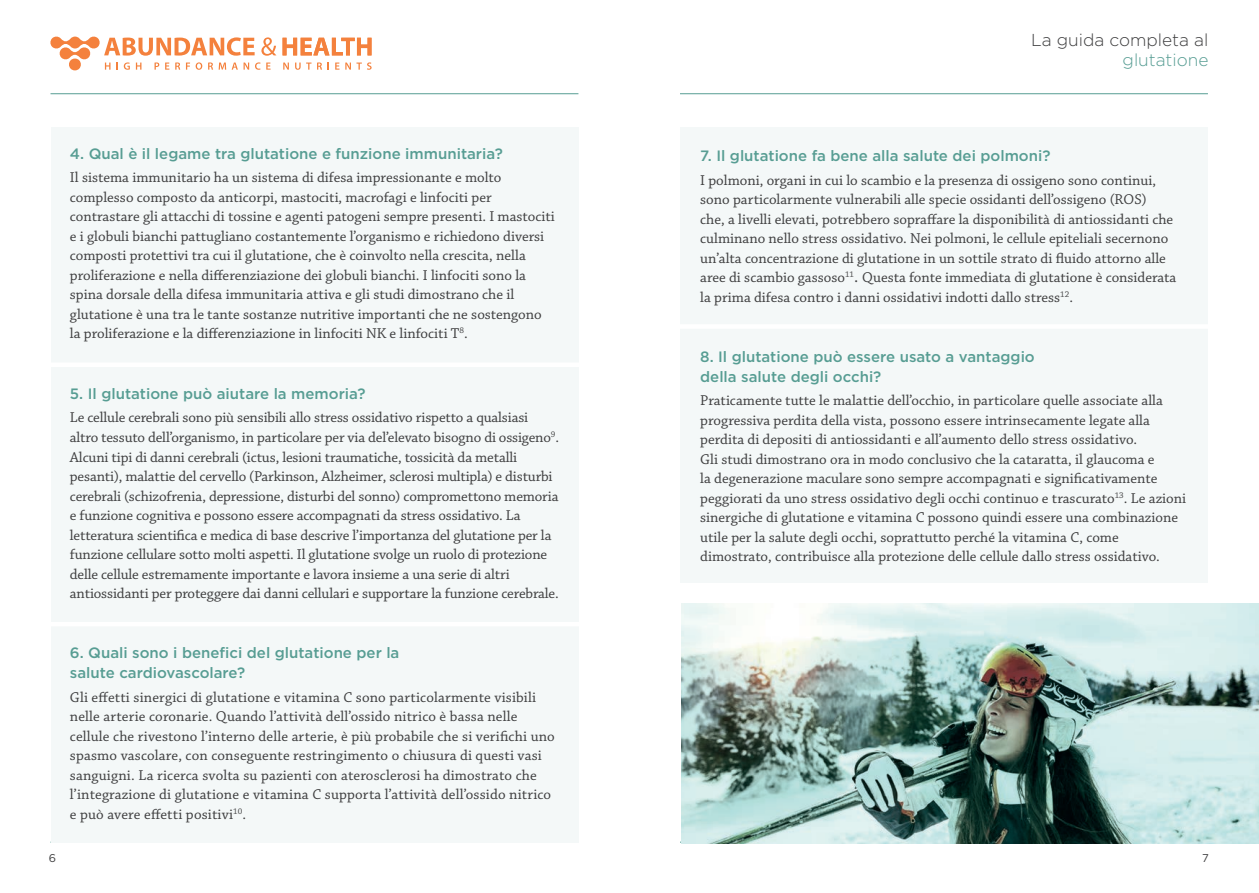
<style>
.page{position:relative;width:1259px;height:893px;background:#fff}
.page>*{position:absolute;margin:0;border:0;box-sizing:border-box;transform-origin:0 0}
.t1{font:300 17.25px "Gotham";color:#3e3e3f}
.t2{font:300 17.25px "Gotham";color:#579d93}
.t3{font:15px/19.5px "Chaparral Pro";color:#3e3e3f}
.t4{font:500 15px/19.5px "Gotham";color:#579d93}
.t5{font:11.25px "Gotham";color:#3e3e3f}
.s1{font-size:17.25px}
</style>
<div class="page">
<hr style="left:680px;top:842px;width:528px;height:1px;background:#579d93">
<hr style="left:680px;top:93px;width:528px;height:1px;background:#579d93">
<svg style="left:282px;top:38px;width:89px;height:17px"></svg>
<svg style="left:50px;top:37px;width:226px;height:33px"></svg>
<svg style="left:283px;top:63px;width:6px;height:7px"></svg>
<svg style="left:295px;top:63px;width:16px;height:7px"></svg>
<svg style="left:317px;top:62px;width:5px;height:8px"></svg>
<svg style="left:335px;top:63px;width:4px;height:7px"></svg>
<svg style="left:345px;top:62px;width:26px;height:8px"></svg>
<hr style="left:50px;top:842px;width:528px;height:1px;background:#579d93">
<hr style="left:50px;top:93px;width:528px;height:1px;background:#579d93">
<div style="left:51px;top:128px;width:527px;height:715px;background:#f4f8f8"></div>
<div style="left:680px;top:128px;width:527px;height:455px;background:#f4f8f8"></div>
<div style="left:34px;top:362px;width:588px;height:5px;background:#fff"></div>
<hr style="left:13px;top:622px;width:588px;height:4px;background:#fff">
<div style="left:671px;top:324px;width:588px;height:5px;background:#fff"></div>
<img style="left:681px;top:604px;width:578px;height:239px">
<p class="t4" style="left:70px;top:143px;width:434px">4. Qual è il legame tra glutatione e funzione immunitaria?</p>
<p class="t3" style="left:70px;top:169px;width:486px">Il sistema immunitario ha un sistema di difesa impressionante e molto complesso composto da anticorpi, mastociti, macrofagi e linfociti per contrastare gli attacchi di tossine e agenti patogeni sempre presenti. I mastociti e i globuli bianchi pattugliano costantemente l’organismo e richiedono diversi composti protettivi tra cui il glutatione, che è coinvolto nella crescita, nella proliferazione e nella differenziazione dei globuli bianchi. I linfociti sono la spina dorsale della difesa immunitaria attiva e gli studi dimostrano che il glutatione è una tra le tante sostanze nutritive importanti che ne sostengono la proliferazione e la differenziazione in linfociti NK e linfociti T<sup>8</sup>.</p>
<p class="t4" style="left:70px;top:383px;width:297px">5. Il glutatione può aiutare la memoria?</p>
<p class="t3" style="left:70px;top:409px;width:490px">Le cellule cerebrali sono più sensibili allo stress ossidativo rispetto a qualsiasi altro tessuto dell’organismo, in particolare per via del’elevato bisogno di ossigeno<sup>9</sup>.<br>Alcuni tipi di danni cerebrali (ictus, lesioni traumatiche, tossicità da metalli pesanti), malattie del cervello (Parkinson, Alzheimer, sclerosi multipla) e disturbi cerebrali (schizofrenia, depressione, disturbi del sonno) compromettono memoria e funzione cognitiva e possono essere accompagnati da stress ossidativo. La letteratura scientifica e medica di base descrive l’importanza del glutatione per la funzione cellulare sotto molti aspetti. Il glutatione svolge un ruolo di protezione delle cellule estremamente importante e lavora insieme a una serie di altri antiossidanti per proteggere dai danni cellulari e supportare la funzione cerebrale.</p>
<p class="t5" style="left:49px;top:850px;width:9px">6</p>
<p class="t4" style="left:70px;top:643px;width:331px">6. Quali sono i benefici del glutatione per la salute cardiovascolare?</p>
<p class="t3" style="left:70px;top:688px;width:486px">Gli effetti sinergici di glutatione e vitamina C sono particolarmente visibili nelle arterie coronarie. Quando l’attività dell’ossido nitrico è bassa nelle cellule che rivestono l’interno delle arterie, è più probabile che si verifichi uno spasmo vascolare, con conseguente restringimento o chiusura di questi vasi sanguigni. La ricerca svolta su pazienti con aterosclerosi ha dimostrato che l’integrazione di glutatione e vitamina C supporta l’attività dell’ossido nitrico e può avere effetti positivi<sup>10</sup>.</p>
<p class="t1" style="left:1031px;top:29px;width:179px">La guida completa al</p>
<p class="t2" style="left:1122px;top:49px;width:87px">glutatione</p>
<p class="t4" style="left:700px;top:146px;width:352px">7. Il glutatione fa bene alla salute dei polmoni?</p>
<p class="t3" style="left:700px;top:171px;width:478px">I polmoni, organi in cui lo scambio e la presenza di ossigeno sono continui, sono particolarmente vulnerabili alle specie ossidanti dell’ossigeno (ROS)<br>che, a livelli elevati, potrebbero sopraffare la disponibilità di antiossidanti che culminano nello stress ossidativo. Nei polmoni, le cellule epiteliali secernono un’alta concentrazione di glutatione in un sottile strato di fluido attorno alle aree di scambio gassoso<sup>11</sup><span class="s1">.</span> Questa fonte immediata di glutatione è considerata la prima difesa contro i danni ossidativi indotti dallo stress<sup>12</sup>.</p>
<p class="t4" style="left:700px;top:347px;width:336px">8. Il glutatione può essere usato a vantaggio della salute degli occhi?</p>
<p class="t3" style="left:700px;top:391px;width:487px">Praticamente tutte le malattie dell’occhio, in particolare quelle associate alla progressiva perdita della vista, possono essere intrinsecamente legate alla perdita di depositi di antiossidanti e all’aumento dello stress ossidativo.<br>Gli studi dimostrano ora in modo conclusivo che la cataratta, il glaucoma e<br>la degenerazione maculare sono sempre accompagnati e significativamente peggiorati da uno stress ossidativo degli occhi continuo e trascurato<sup>13</sup>. Le azioni sinergiche di glutatione e vitamina C possono quindi essere una combinazione utile per la salute degli occhi, soprattutto perché la vitamina C, come dimostrato, contribuisce alla protezione delle cellule dallo stress ossidativo.</p>
<p class="t5" style="left:1202px;top:850px;width:8px">7</p>
</div>
